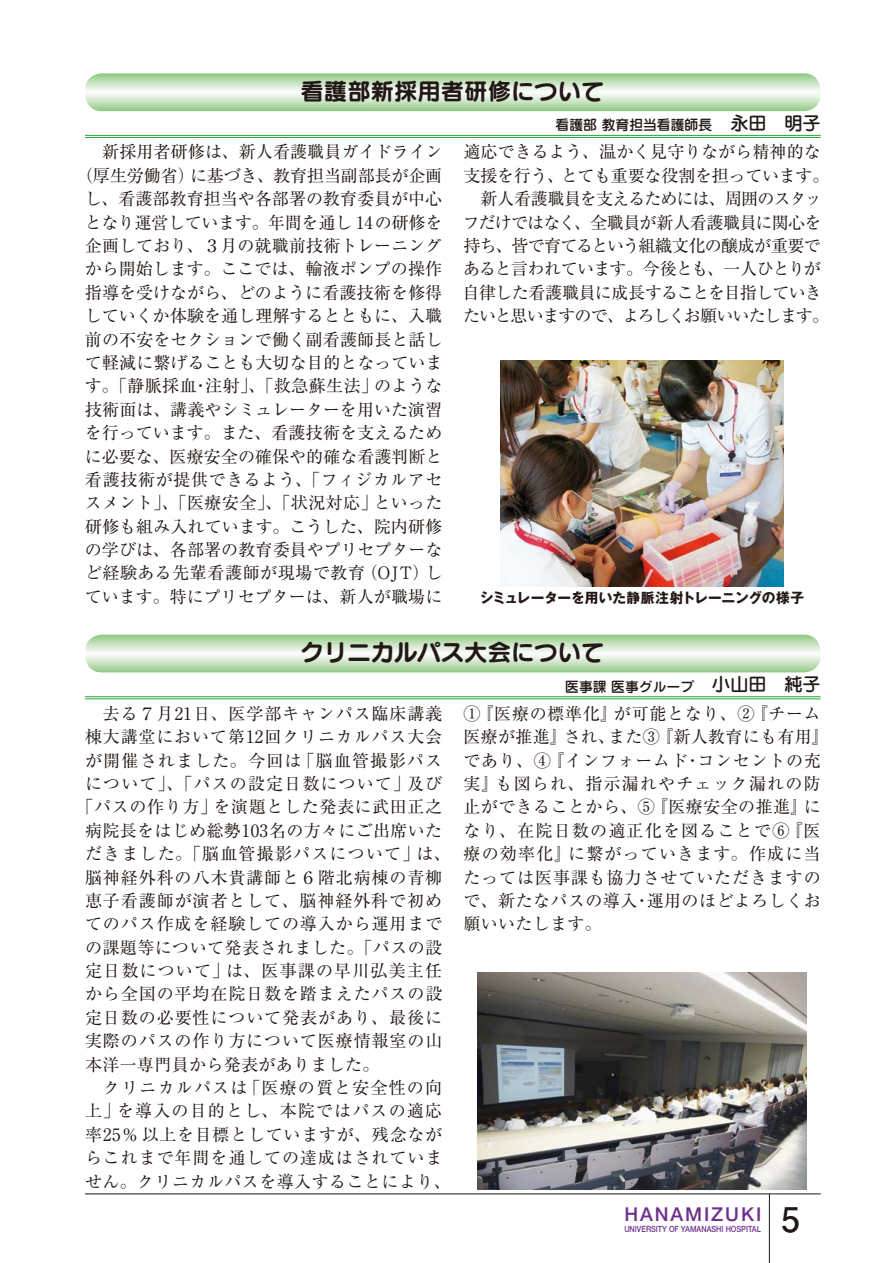
<style>
.page{position:relative;width:893px;height:1263px;background:#fff}
.page>*{position:absolute;margin:0;border:0;box-sizing:border-box;transform-origin:0 0}
.t1{font:700 34.05px "Futo Go B101 Pro";color:#221815}
.t2{font:23.4px "Seurat Pro B";color:#221815}
.t3{font:500 19.2px "Helvetica Neue LT Std";letter-spacing:.1em;color:#70318e}
.t4{font:16.95px/23.4px "Ryumin Pro";letter-spacing:.02em;color:#221815;text-align:center}
.t5{font:16.95px/23.4px "Ryumin Pro";letter-spacing:.04em;color:#221815}
.t6{font:16.95px/23.4px "Ryumin Pro";letter-spacing:-.035em;color:#221815}
.t7{font:16.95px "Ryumin Pro";letter-spacing:.055em;color:#221815}
.t8{font:16.95px "Ryumin Pro";letter-spacing:.07em;color:#221815}
.t9{font:16.95px "Ryumin Pro";letter-spacing:.05em;color:#221815}
.t10{font:16.95px "Ryumin Pro";letter-spacing:.065em;color:#221815}
.t11{font:16.95px "Ryumin Pro";letter-spacing:.045em;color:#221815}
.t12{font:500 13.8px "Jun 34 Pro";color:#221815}
.t13{font:700 13.8px "Gothic MB101 Pr 5";color:#221815}
.t14{font:500 8.55px "Helvetica Neue LT Std";color:#70318e;scale:.86 1}
.s1{font-size:18px}
</style>
<div class="page">
<svg style="left:85px;top:73px;width:735px;height:38px;background:#c9e3c2"></svg>
<svg style="left:85px;top:635px;width:735px;height:37px;background:#c9e3c3"></svg>
<hr style="left:85px;top:135px;width:736px;height:1px;background:#2aa738">
<hr style="left:85px;top:137px;width:736px;height:1px;background:#2aa738">
<hr style="left:85px;top:696px;width:736px;height:1px;background:#2aa738">
<hr style="left:85px;top:698px;width:736px;height:1px;background:#2aa738">
<img style="left:478px;top:973px;width:328px;height:216px">
<img style="left:500px;top:360px;width:284px;height:227px">
<hr style="left:85px;top:1193px;width:736px;height:1px;background:#221815">
<hr style="left:769px;top:1194px;width:1px;height:69px;background:#221815">
<h2 class="t2" style="left:301px;top:75px;width:306px">看護部新採用者研修について</h2>
<p class="t4" style="left:76px;top:139px;width:368px">　新採用者研修は、新人看護職員ガイドライン（厚生労働省）に基づき、教育担当副部長が企画し、看護部教育担当や各部署の教育委員が中心となり運営しています。年間を通し 14の研修を企画しており、３月の就職前技術トレーニングから開始します。ここでは、輸液ポンプの操作指導を受けながら、どのように看護技術を修得していくか体験を通し理解するとともに、入職前の不安をセクションで働く副看護師長と話して軽減に繋げることも大切な目的となっています。「静脈採血・注射」、「救急蘇生法」のような技術面は、講義やシミュレーターを用いた演習を行っています。また、看護技術を支えるために必要な、医療安全の確保や的確な看護判断と看護技術が提供できるよう、「フィジカルアセスメント」、「医療安全」、「状況対応」といった研修も組み入れています。こうした、院内研修の学びは、各部署の教育委員やプリセプターなど経験ある先輩看護師が現場で教育（OJT）しています。特にプリセプターは、新人が職場に</p>
<p class="t12" style="left:556px;top:114px;width:267px">看護部 教育担当看護師長 <span class="s1">永田　明子</span></p>
<p class="t6" style="left:463px;top:139px;width:368px">適応できるよう、温かく見守りながら精神的な支援を行う、とても重要な役割を担っています。　新人看護職員を支えるためには、周囲のスタッフだけではなく、全職員が新人看護職員に関心を持ち、皆で育てるという組織文化の醸成が重要であると言われています。今後とも、一人ひとりが自律した看護職員に成長することを目指していきたいと思いますので、よろしくお願いいたします。</p>
<p class="t13" style="left:480px;top:586px;width:326px">シミュレーターを用いた静脈注射トレーニングの様子</p>
<h2 class="t2" style="left:301px;top:636px;width:306px">クリニカルパス大会について</h2>
<p class="t9" style="left:85px;top:700px;width:359px">　去る７月21日、医学部キャンパス臨床講義</p>
<p class="t9" style="left:85px;top:723px;width:359px">棟大講堂において第12回クリニカルパス大会</p>
<p class="t8" style="left:85px;top:747px;width:359px">が開催されました。今回は「脳血管撮影パス</p>
<p class="t10" style="left:85px;top:770px;width:359px">について」、「パスの設定日数について」及び</p>
<p class="t5" style="left:77px;top:794px;width:367px">「パスの作り方」を演題とした発表に武田正之</p>
<p class="t4" style="left:85px;top:817px;width:359px">病院長をはじめ総勢103名の方々にご出席いた</p>
<p class="t8" style="left:85px;top:840px;width:367px">だきました。「脳血管撮影パスについて」は、</p>
<p class="t7" style="left:85px;top:864px;width:359px">脳神経外科の八木貴講師と６階北病棟の青柳</p>
<p class="t7" style="left:85px;top:887px;width:359px">恵子看護師が演者として、脳神経外科で初め</p>
<p class="t7" style="left:85px;top:911px;width:359px">てのパス作成を経験しての導入から運用まで</p>
<p class="t4" style="left:85px;top:934px;width:359px">の課題等について発表されました。「パスの設</p>
<p class="t8" style="left:85px;top:957px;width:359px">定日数について」は、医事課の早川弘美主任</p>
<p class="t7" style="left:85px;top:981px;width:359px">から全国の平均在院日数を踏まえたパスの設</p>
<p class="t7" style="left:85px;top:1004px;width:359px">定日数の必要性について発表があり、最後に</p>
<p class="t7" style="left:85px;top:1027px;width:359px">実際のパスの作り方について医療情報室の山</p>
<p class="t4" style="left:85px;top:1051px;width:296px">本洋一専門員から発表がありました。</p>
<p class="t8" style="left:85px;top:1074px;width:359px">　クリニカルパスは「医療の質と安全性の向</p>
<p class="t8" style="left:85px;top:1098px;width:359px">上」を導入の目的とし、本院ではパスの適応</p>
<p class="t11" style="left:85px;top:1121px;width:359px">率25% 以上を目標としていますが、残念なが</p>
<p class="t7" style="left:85px;top:1144px;width:359px">らこれまで年間を通しての達成はされていま</p>
<p class="t4" style="left:85px;top:1168px;width:367px">せん。クリニカルパスを導入することにより、</p>
<p class="t12" style="left:565px;top:675px;width:257px">医事課 医事グループ <span class="s1">小山田　純子</span></p>
<p class="t5" style="left:463px;top:701px;width:367px">①『医療の標準化』が可能となり、②『チーム医療が推進』され、また③『新人教育にも有用』であり、④『インフォームド・コンセントの充実』も図られ、指示漏れやチェック漏れの防止ができることから、⑤『医療安全の推進』になり、在院日数の適正化を図ることで⑥『医療の効率化』に繋がっていきます。作成に当たっては医事課も協力させていただきますので、新たなパスの導入・運用のほどよろしくお願いいたします。</p>
<p class="t3" style="left:624px;top:1202px;width:138px">HANAMIZUKI</p>
<p class="t14" style="left:624px;top:1224px;width:160px">UNIVERSITY OF YAMANASHI HOSPITAL</p>
<h1 class="t1" style="left:781px;top:1192px;width:20px">5</h1>
</div>
